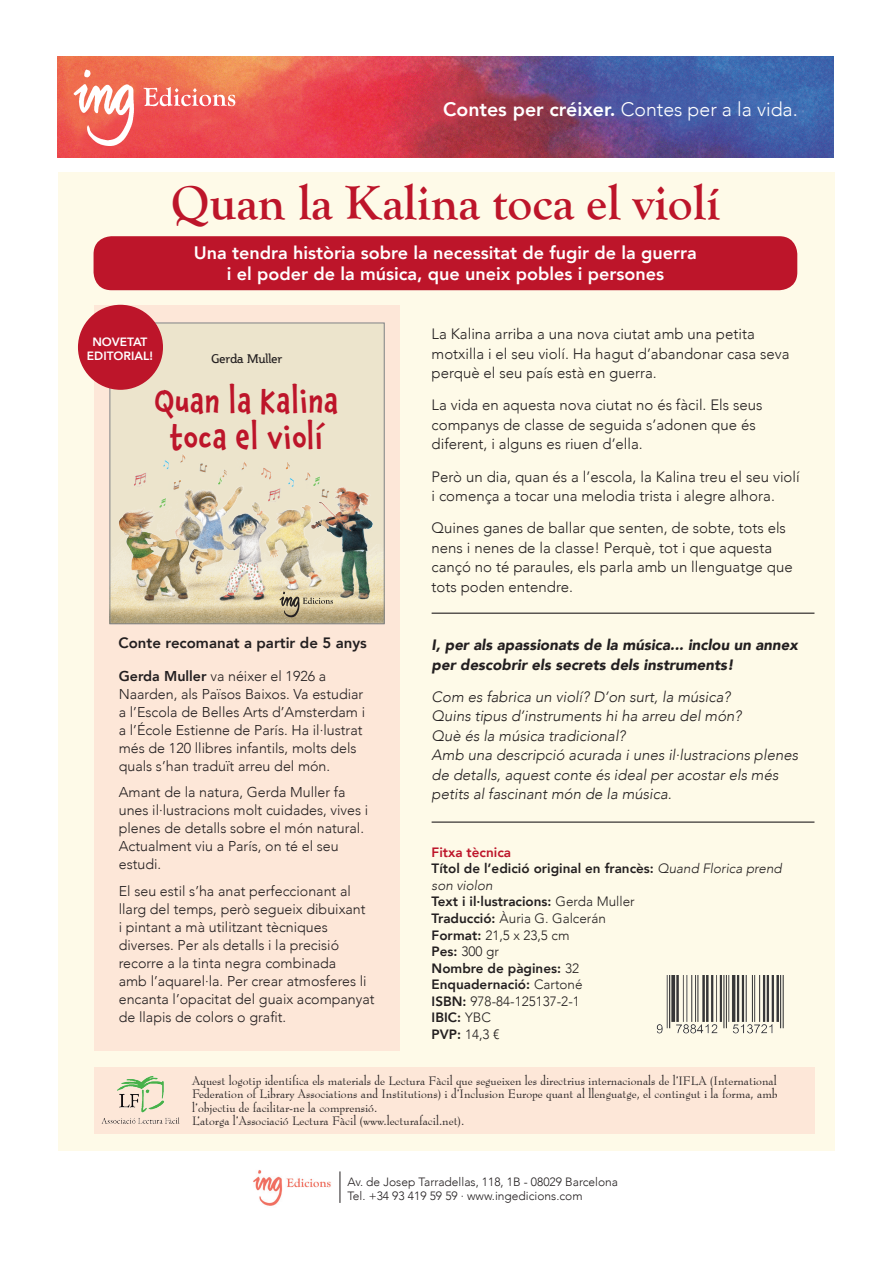
<style>
.page{position:relative;width:893px;height:1263px;background:#fff}
.page>*{position:absolute;margin:0;border:0;box-sizing:border-box;transform-origin:0 0}
.t1{font:700 49.5px "Goudy Old Style T";color:#bd152a}
.t2{font:500 31.95px/35.1px "Chaloops W00";letter-spacing:.03em;color:#bd152a;text-align:center;scale:.9 1}
.t3{font:800 19.5px "Avenir";color:#fff}
.t4{font:800 18px/21.6px "Avenir";color:#fff;text-align:center}
.t5{font:300 15px/19.5px "Avenir";color:#231f20}
.t6{font:italic 300 15px/19.5px "Avenir";color:#231f20}
.t7{font:italic 900 15px/19.5px "Avenir";color:#231f20}
.t8{font:800 15px "Avenir";color:#231f20}
.t9{font:300 14.25px/18px "Avenir";color:#231f20}
.t10{font:800 13.5px/16.5px "Avenir";color:#231f20}
.t11{font:300 13.5px "Avenir";color:#231f20}
.t12{font:800 13.5px "Avenir";color:#bd152a}
.t13{font:12.45px "Steinem";color:#231f20}
.t14{font:12px/13.5px "Bernhard Modern BT";color:#231f20;text-align:justify}
.t15{font:300 12px "Avenir";color:#231f20}
.t16{font:800 12px "Avenir";color:#fff}
.s1{font-weight:300}
.s2{font-weight:800}
.s3{font-weight:300;font-style:italic}
</style>
<div class="page">
<img style="left:57px;top:57px;width:776px;height:101px">
<img style="left:67px;top:63px;width:171px;height:89px">
<img style="left:253px;top:1170px;width:78px;height:36px">
<hr style="left:340px;top:1171px;width:1px;height:32px;background:#231f20">
<div style="left:58px;top:172px;width:776px;height:978px;background:#fefae8"></div>
<div style="left:94px;top:305px;width:306px;height:745px;background:#fde7d8"></div>
<img style="left:112px;top:325px;width:270px;height:297px">
<img style="left:278px;top:589px;width:57px;height:29px">
<div style="left:110px;top:323px;width:274px;height:301px;border:1px solid #808285"></div>
<div style="left:94px;top:236px;width:703px;height:54px;background:#bd152a;border-radius:18px"></div>
<hr style="left:432px;top:613px;width:382px;height:1px;background:#231f20">
<hr style="left:432px;top:821px;width:382px;height:2px;background:#231f20">
<img style="left:656px;top:976px;width:128px;height:58px">
<div style="left:94px;top:1067px;width:720px;height:67px;background:#fde7d8"></div>
<div style="left:79px;top:305px;width:83px;height:84px;background:#bd152a;border-radius:50%"></div>
<div style="left:78px;top:305px;width:85px;height:85px;border:2px solid #bd152a;border-radius:50%"></div>
<img style="left:101px;top:1076px;width:79px;height:48px">
<p class="t3" style="left:443px;top:94px;width:356px">Contes per créixer. <span class="s1">Contes per a la vida.</span></p>
<p class="t1" style="left:171px;top:175px;width:550px">Quan la Kalina toca el violí</p>
<p class="t4" style="left:194px;top:242px;width:505px">Una tendra història sobre la necessitat de fugir de la guerra i el poder de la música, que uneix pobles i persones</p>
<p class="t16" style="left:92px;top:333px;width:57px">NOVETAT</p>
<p class="t16" style="left:87px;top:347px;width:67px">EDITORIAL!</p>
<p class="t13" style="left:211px;top:352px;width:73px">Gerda Muller</p>
<p class="t2" style="left:155px;top:383px;width:205px">Quan la Kalina toca el violí</p>
<p class="t8" style="left:119px;top:631px;width:250px">Conte recomanat a partir de 5 anys</p>
<p class="t9" style="left:119px;top:667px;width:248px"><span class="s2">Gerda Muller</span> va néixer el 1926 a Naarden, als Països Baixos. Va estudiar a l’Escola de Belles Arts d’Amsterdam i a l’École Estienne de París. Ha il·lustrat més de 120 llibres infantils, molts dels quals s’han traduït arreu del món.</p>
<p class="t9" style="left:119px;top:783px;width:251px">Amant de la natura, Gerda Muller fa unes il·lustracions molt cuidades, vives i plenes de detalls sobre el món natural.<br>Actualment viu a París, on té el seu estudi.</p>
<p class="t9" style="left:119px;top:882px;width:257px">El seu estil s’ha anat perfeccionant al llarg del temps, però segueix dibuixant<br>i pintant a mà utilitzant tècniques diverses. Per als detalls i la precisió recorre a la tinta negra combinada<br>amb l’aquarel·la. Per crear atmosferes li encanta l’opacitat del guaix acompanyat de llapis de colors o grafit.</p>
<p class="t5" style="left:432px;top:324px;width:360px">La Kalina arriba a una nova ciutat amb una petita motxilla i el seu violí. Ha hagut d’abandonar casa seva perquè el seu país està en guerra.</p>
<p class="t5" style="left:432px;top:395px;width:333px">La vida en aquesta nova ciutat no és fàcil. Els seus companys de classe de seguida s’adonen que és diferent, i alguns es riuen d’ella.</p>
<p class="t5" style="left:432px;top:467px;width:370px">Però un dia, quan és a l’escola, la Kalina treu el seu violí i comença a tocar una melodia trista i alegre alhora.</p>
<p class="t5" style="left:432px;top:518px;width:363px">Quines ganes de ballar que senten, de sobte, tots els nens i nenes de la classe! Perquè, tot i que aquesta cançó no té paraules, els parla amb un llenguatge que tots poden entendre.</p>
<p class="t7" style="left:432px;top:635px;width:368px">I, per als apassionats de la música... inclou un annex per descobrir els secrets dels instruments!</p>
<p class="t6" style="left:432px;top:687px;width:311px">Com es fabrica un violí? D’on surt, la música?<br>Quins tipus d’instruments hi ha arreu del món?<br>Què és la música tradicional?</p>
<p class="t6" style="left:432px;top:745px;width:368px">Amb una descripció acurada i unes il·lustracions plenes de detalls, aquest conte és ideal per acostar els més petits al fascinant món de la música.</p>
<p class="t12" style="left:432px;top:842px;width:81px">Fitxa tècnica</p>
<p class="t10" style="left:432px;top:860px;width:352px">Títol de l’edició original en francès: <span class="s3">Quand Florica prend son violon</span></p>
<p class="t10" style="left:432px;top:893px;width:205px">Text i il·lustracions: <span class="s1">Gerda Muller</span></p>
<p class="t11" style="left:432px;top:910px;width:176px"><span class="s2">Traducció:</span> Àuria G. Galcerán</p>
<p class="t11" style="left:432px;top:927px;width:139px"><span class="s2">Format:</span> 21,5 x 23,5 cm</p>
<p class="t11" style="left:432px;top:943px;width:69px"><span class="s2">Pes:</span> 300 gr</p>
<p class="t10" style="left:432px;top:959px;width:149px">Nombre de pàgines: <span class="s1">32</span></p>
<p class="t10" style="left:432px;top:976px;width:153px">Enquadernació: <span class="s1">Cartoné</span></p>
<p class="t11" style="left:432px;top:993px;width:150px"><span class="s2">ISBN:</span> 978-84-125137-2-1</p>
<p class="t10" style="left:432px;top:1009px;width:61px">IBIC: <span class="s1">YBC</span></p>
<p class="t11" style="left:432px;top:1026px;width:69px"><span class="s2">PVP:</span> 14,3 €</p>
<p class="t14" style="left:192px;top:1073px;width:587px">Aquest logotip identifica els materials de Lectura Fàcil que segueixen les directrius internacionals de l’IFLA (International Federation of Library Associations and Institutions) i d’Inclusion Europe quant al llenguatge, el contingut i la forma, amb l’objectiu de facilitar-ne la comprensió.</p>
<p class="t14" style="left:192px;top:1114px;width:274px">L’atorga l’Associació Lectura Fàcil (www.lecturafacil.net).</p>
<p class="t15" style="left:347px;top:1175px;width:272px">Av. de Josep Tarradellas, 118, 1B - 08029 Barcelona</p>
<p class="t15" style="left:347px;top:1189px;width:237px">Tel. +34 93 419 59 59 · www.ingedicions.com</p>
</div>
